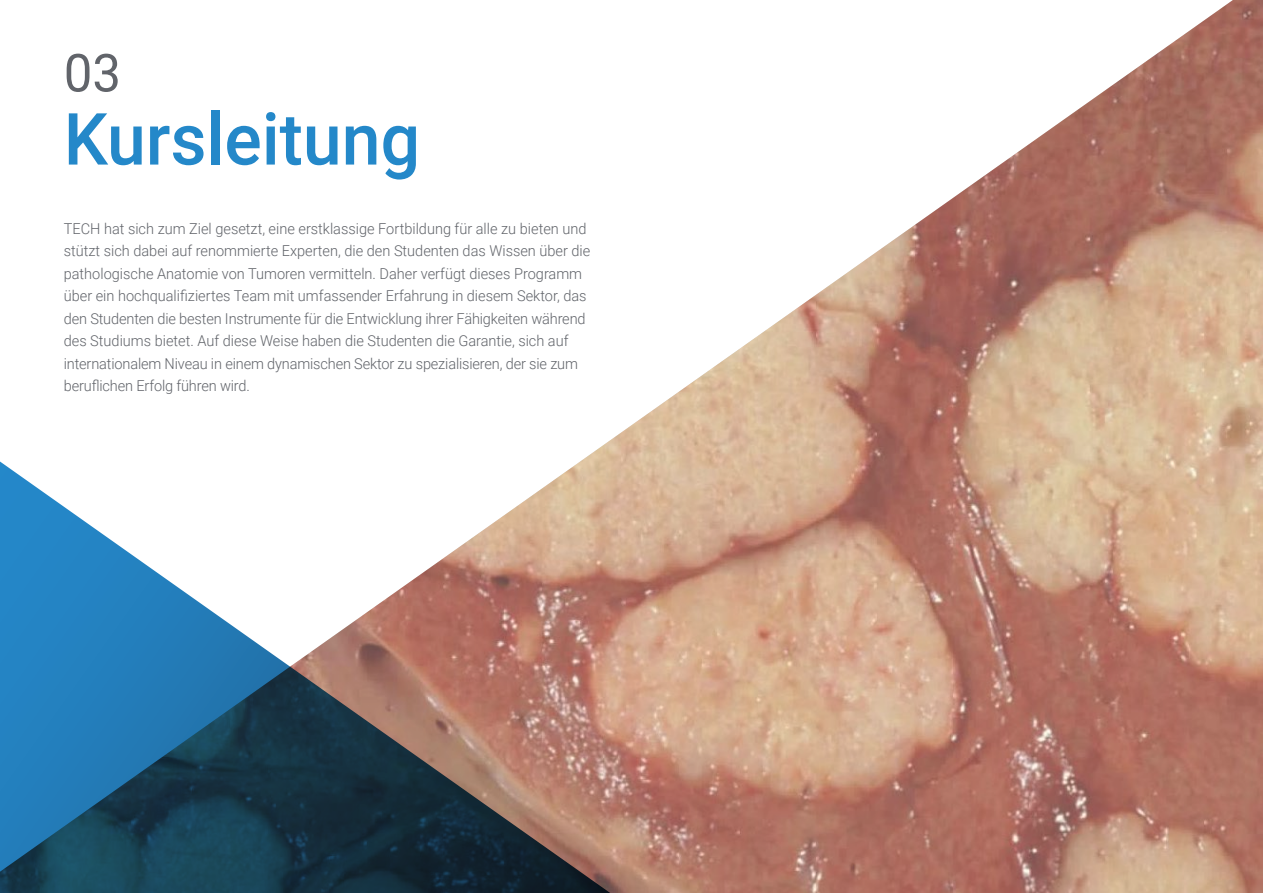
<style>
.page{position:relative;width:1263px;height:893px;background:#fff}
.page>*{position:absolute;margin:0;border:0;box-sizing:border-box;transform-origin:0 0}
.t1{font:500 72px "Roboto";color:#2488c9}
.t2{font:52.5px "Roboto";color:#61646a}
.t3{font:300 15px/22.5px "Roboto";color:#61646a}
</style>
<div class="page">
<img style="left:602px;top:0;width:661px;height:893px">
<svg style="left:0;top:446px;width:640px;height:447px"></svg>
<h2 class="t2" style="left:64px;top:36px;width:59px">03</h2>
<h1 class="t1" style="left:64px;top:89px;width:358px">Kursleitung</h1>
<p class="t3" style="left:64px;top:216px;width:528px">TECH hat sich zum Ziel gesetzt, eine erstklassige Fortbildung für alle zu bieten und stützt sich dabei auf renommierte Experten, die den Studenten das Wissen über die pathologische Anatomie von Tumoren vermitteln. Daher verfügt dieses Programm über ein hochqualifiziertes Team mit umfassender Erfahrung in diesem Sektor, das den Studenten die besten Instrumente für die Entwicklung ihrer Fähigkeiten während des Studiums bietet. Auf diese Weise haben die Studenten die Garantie, sich auf internationalem Niveau in einem dynamischen Sektor zu spezialisieren, der sie zum beruflichen Erfolg führen wird.</p>
</div>
